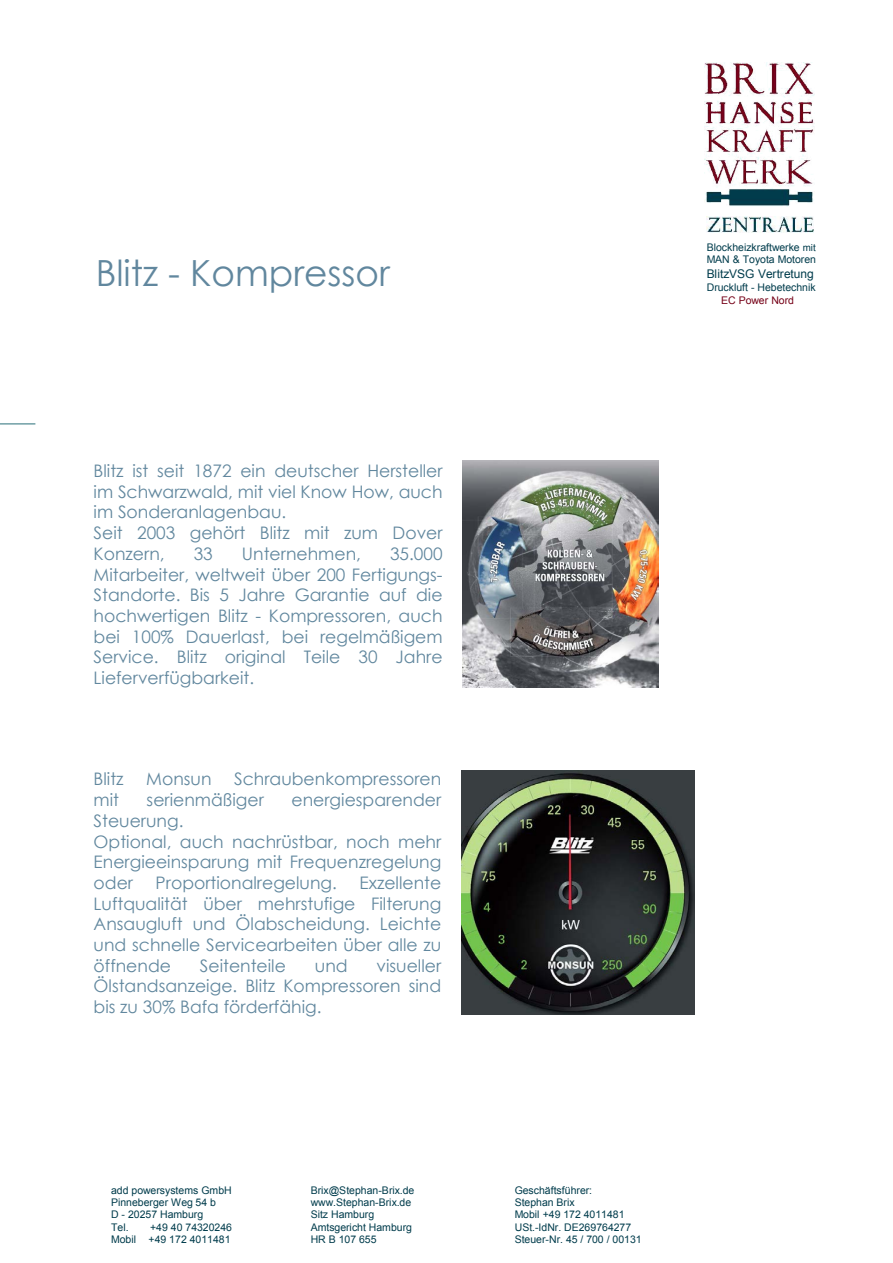
<style>
.page{position:relative;width:893px;height:1263px;background:#fff}
.page>*{position:absolute;margin:0;border:0;box-sizing:border-box;transform-origin:0 0}
.t1{font:36px "Century Gothic";color:#61879e}
.t2{font:17.25px/20.7px "Century Gothic";color:#61879e;text-align:justify}
.t3{font:12px "Arial";color:#003c4c}
.t4{font:10.5px/12.3px "Arial";color:#003c4c}
.t5{font:10.5px "Arial";color:#750017}
.s1{font-size:9.75px}
</style>
<div class="page">
<hr style="left:0;top:423px;width:35px;height:1px;background:#286e78">
<img style="left:462px;top:460px;width:197px;height:227px">
<img style="left:461px;top:771px;width:233px;height:243px">
<img style="left:704px;top:62px;width:110px;height:145px">
<img style="left:706px;top:217px;width:107px;height:16px">
<h1 class="t1" style="left:96px;top:248px;width:296px">Blitz - Kompressor</h1>
<p class="t2" style="left:94px;top:460px;width:351px;text-align:left">Blitz ist seit 1872 ein deutscher Hersteller im Schwarzwald, mit viel Know How, auch im Sonderanlagenbau.<br>Seit 2003 gehört Blitz mit zum Dover<br>Konzern,</p>
<p class="t2" style="left:94px;top:543px;width:351px;text-indent:296px">35.000<br>Mitarbeiter, weltweit über 200 Fertigungs-Standorte. Bis 5 Jahre Garantie auf die hochwertigen Blitz - Kompressoren, auch bei 100% Dauerlast, bei regelmäßigem Service. Blitz original Teile 30 Jahre Lieferverfügbarkeit.</p>
<p class="t2" style="left:194px;top:543px;width:21px">33</p>
<p class="t2" style="left:242px;top:543px;width:121px">Unternehmen,</p>
<p class="t2" style="left:94px;top:768px;width:31px">Blitz</p>
<p class="t2" style="left:146px;top:768px;width:67px">Monsun</p>
<p class="t2" style="left:234px;top:768px;width:209px">Schraubenkompressoren</p>
<p class="t2" style="left:94px;top:789px;width:27px">mit</p>
<p class="t2" style="left:147px;top:789px;width:119px">serienmäßiger</p>
<p class="t2" style="left:291px;top:789px;width:151px">energiesparender</p>
<p class="t2" style="left:94px;top:810px;width:349px;text-align:left">Steuerung.<br>Optional, auch nachrüstbar, noch mehr<br>Energieeinsparung mit Frequenzregelung oder</p>
<p class="t2" style="left:156px;top:872px;width:183px">Proportionalregelung.</p>
<p class="t2" style="left:94px;top:872px;width:349px;text-indent:266px">Exzellente Luftqualität über mehrstufige Filterung Ansaugluft und Ölabscheidung. Leichte und schnelle Servicearbeiten über alle zu</p>
<p class="t2" style="left:94px;top:955px;width:79px">öffnende</p>
<p class="t2" style="left:200px;top:955px;width:88px">Seitenteile</p>
<p class="t2" style="left:315px;top:955px;width:34px">und</p>
<p class="t2" style="left:94px;top:955px;width:349px;text-indent:283px">visueller Ölstandsanzeige. Blitz Kompressoren sind bis zu 30% Bafa förderfähig.</p>
<p class="t4" style="left:707px;top:242px;width:111px">Blockheizkraftwerke <span class="s1">mit<br></span>MAN &amp; Toyota Motoren</p>
<p class="t3" style="left:707px;top:267px;width:109px">BlitzVSG Vertretung</p>
<p class="t4" style="left:707px;top:281px;width:111px">Druckluft - Hebetechnik</p>
<p class="t5" style="left:721px;top:294px;width:74px">EC Power Nord</p>
<p class="t4" style="left:111px;top:1184px;width:122px">add powersystems GmbH<br>Pinneberger Weg 54 b<br>D - 20257 Hamburg<br>Tel.</p>
<p class="t4" style="left:111px;top:1221px;width:122px;text-align:right">+49 40 74320246<br>Mobil +49 172 4011481</p>
<p class="t4" style="left:311px;top:1184px;width:105px">Brix@Stephan-Brix.de www.Stephan-Brix.de<br>Sitz Hamburg<br>Amtsgericht Hamburg<br>HR B 107 655</p>
<p class="t4" style="left:515px;top:1184px;width:129px">Geschäftsführer:<br>Stephan Brix<br>Mobil +49 172 4011481<br>USt.-IdNr. DE269764277<br>Steuer-Nr. 45 / 700 / 00131</p>
</div>
